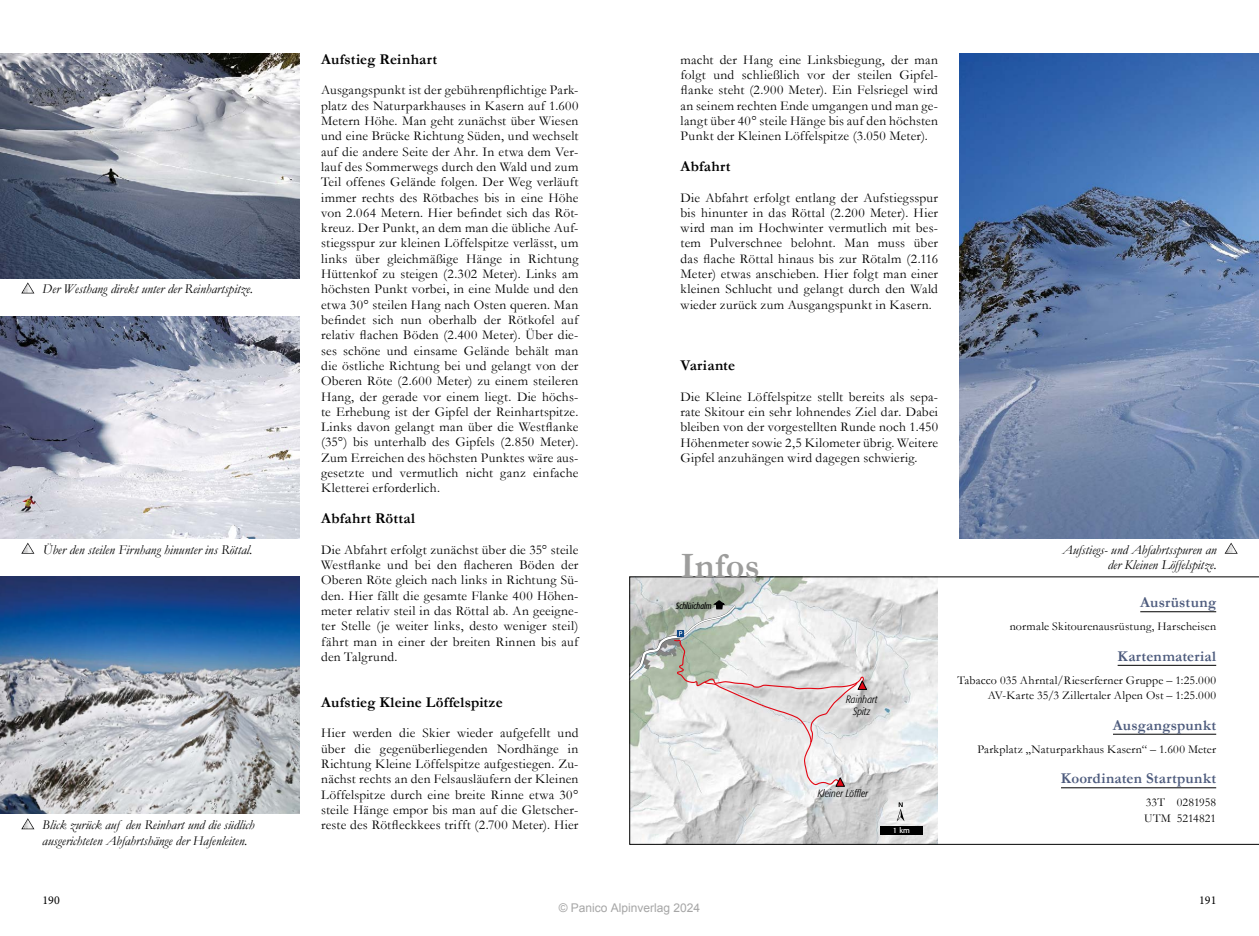
<style>
.page{position:relative;width:1259px;height:936px;background:#fff}
.page>*{position:absolute;margin:0;border:0;box-sizing:border-box;transform-origin:0 0}
.t1{font:700 36px "Garamond";color:#9d9d9c}
.t2{font:700 15px "Garamond";letter-spacing:.015em;color:#000}
.t3{font:700 15px "Garamond";letter-spacing:.015em;color:#4d5b7d}
.t4{font:13.5px/15.3px "Garamond";letter-spacing:.02em;color:#000;text-align:justify}
.t5{font:italic 13.5px/15.3px "Garamond";color:#000}
.t6{font:12px/15.3px "Garamond";letter-spacing:.015em;color:#000;text-align:right}
.t7{font:12px "Arial";color:#a6a6a6}
.t8{font:12px "Minion Pro";color:#000}
.t9{font:italic 300 condensed 10.5px/12px "Formata";color:#000;text-align:center}
.t10{font:italic condensed 9px "Formata";color:#000;scale:.89 1}
.t11{font:7.5px "Formata";color:#fff}
</style>
<div class="page">
<svg style="left:629px;top:576px;width:630px;height:268px"></svg>
<svg style="left:21px;top:818px;width:13px;height:11px"></svg>
<svg style="left:1225px;top:542px;width:12px;height:11px"></svg>
<svg style="left:21px;top:542px;width:13px;height:11px"></svg>
<svg style="left:21px;top:282px;width:13px;height:11px"></svg>
<img style="left:0;top:576px;width:300px;height:237px">
<img style="left:0;top:317px;width:300px;height:221px">
<img style="left:0;top:53px;width:300px;height:225px">
<hr style="left:1140px;top:611px;width:76px;height:1px;background:#000">
<hr style="left:1117px;top:665px;width:99px;height:1px;background:#000">
<hr style="left:1113px;top:734px;width:103px;height:1px;background:#000">
<hr style="left:1061px;top:787px;width:155px;height:1px;background:#000">
<img style="left:959px;top:53px;width:300px;height:485px">
<p class="t5" style="left:42px;top:281px;width:212px">Der Westhang direkt unter der Reinhartspitze.</p>
<p class="t5" style="left:43px;top:541px;width:211px">Über den steilen Firnhang hinunter ins Röttal.</p>
<p class="t5" style="left:42px;top:817px;width:214px">Blick zurück auf den Reinhart und die südlich ausgerichteten Abfahrtshänge der Hafenleiten.</p>
<p class="t2" style="left:321px;top:49px;width:118px">Aufstieg Reinhart</p>
<p class="t4" style="left:321px;top:82px;width:259px">Ausgangspunkt ist der gebührenpflichtige Park&shy;platz des Naturparkhauses in Kasern auf 1.600<br>Metern Höhe. Man geht zunächst über Wiesen und eine Brücke Richtung Süden, und wechselt auf die andere Seite der Ahr. In etwa dem Ver&shy;lauf des Sommerwegs durch den Wald und zum Teil offenes Gelände folgen. Der Weg verläuft immer rechts des Rötbaches bis in eine Höhe von 2.064 Metern. Hier befindet sich das Röt&shy;kreuz. Der Punkt, an dem man die übliche Auf&shy;stiegsspur zur kleinen Löffelspitze verlässt, um links über gleichmäßige Hänge in Richtung Hüttenkof zu steigen (2.302 Meter). Links am höchsten Punkt vorbei, in eine Mulde und den etwa 30° steilen Hang nach Osten queren. Man befindet sich nun oberhalb der Rötkofel auf relativ flachen Böden (2.400 Meter). Über die&shy;ses schöne und einsame Gelände behält man die östliche Richtung bei und gelangt von der Oberen Röte (2.600 Meter) zu einem steileren Hang, der gerade vor einem liegt. Die höchs&shy;te Erhebung ist der Gipfel der Reinhartspitze.<br>Links davon gelangt man über die Westflanke (35°) bis unterhalb des Gipfels (2.850 Meter).<br>Zum Erreichen des höchsten Punktes wäre aus&shy;gesetzte und vermutlich nicht ganz einfache Kletterei erforderlich.</p>
<p class="t2" style="left:321px;top:508px;width:95px">Abfahrt Röttal</p>
<p class="t4" style="left:321px;top:541px;width:259px">Die Abfahrt erfolgt zunächst über die 35° steile Westflanke und bei den flacheren Böden der Oberen Röte gleich nach links in Richtung Sü&shy;den. Hier fällt die gesamte Flanke 400 Höhen&shy;meter relativ steil in das Röttal ab. An geeigne&shy;ter Stelle (je weiter links, desto weniger steil) fährt man in einer der breiten Rinnen bis auf den Talgrund.</p>
<p class="t2" style="left:321px;top:691px;width:183px">Aufstieg Kleine Löffelspitze</p>
<p class="t4" style="left:321px;top:725px;width:259px">Hier werden die Skier wieder aufgefellt und über die gegenüberliegenden Nordhänge in Richtung Kleine Löffelspitze aufgestiegen. Zu&shy;nächst rechts an den Felsausläufern der Kleinen Löffelspitze durch eine breite Rinne etwa 30° steile Hänge empor bis man auf die Gletscher&shy;reste des Rötfleckkees trifft (2.700 Meter). Hier</p>
<p class="t4" style="left:680px;top:52px;width:259px">macht der Hang eine Linksbiegung, der man folgt und schließlich vor der steilen Gipfel&shy;flanke steht (2.900 Meter). Ein Felsriegel wird an seinem rechten Ende umgangen und man ge&shy;langt über 40° steile Hänge bis auf den höchsten Punkt der Kleinen Löffelspitze (3.050 Meter).</p>
<p class="t2" style="left:680px;top:156px;width:52px">Abfahrt</p>
<p class="t4" style="left:680px;top:189px;width:259px">Die Abfahrt erfolgt entlang der Aufstiegsspur bis hinunter in das Röttal (2.200 Meter). Hier wird man im Hochwinter vermutlich mit bes&shy;tem Pulverschnee belohnt. Man muss über das flache Röttal hinaus bis zur Rötalm (2.116<br>Meter) etwas anschieben. Hier folgt man einer kleinen Schlucht und gelangt durch den Wald wieder zurück zum Ausgangspunkt in Kasern.</p>
<p class="t2" style="left:680px;top:355px;width:56px">Variante</p>
<p class="t4" style="left:680px;top:388px;width:259px">Die Kleine Löffelspitze stellt bereits als sepa&shy;rate Skitour ein sehr lohnendes Ziel dar. Dabei bleiben von der vorgestellten Runde noch 1.450<br>Höhenmeter sowie 2,5 Kilometer übrig. Weitere Gipfel anzuhängen wird dagegen schwierig.</p>
<h1 class="t1" style="left:680px;top:540px;width:81px">Infos</h1>
<p class="t10" style="left:676px;top:600px;width:42px">Schlüichalm</p>
<p class="t9" style="left:846px;top:693px;width:33px">Rainhart<br>Spitz</p>
<p class="t9" style="left:818px;top:787px;width:52px">Kleiner Löffler</p>
<p class="t11" style="left:893px;top:825px;width:19px">1 km</p>
<p class="t5" style="left:1062px;top:541px;width:156px;text-align:right">Aufstiegs- und Abfahrtsspuren an der Kleinen Löffelspitze.</p>
<p class="t3" style="left:1140px;top:592px;width:77px">Ausrüstung</p>
<p class="t6" style="left:1009px;top:618px;width:208px">normale Skitourenausrüstung, Harscheisen</p>
<p class="t3" style="left:1117px;top:646px;width:100px">Kartenmaterial</p>
<p class="t6" style="left:957px;top:672px;width:260px">Tabacco 035 Ahrntal/Rieserferner Gruppe – 1:25.000<br>AV-Karte 35/3 Zillertaler Alpen Ost – 1:25.000</p>
<p class="t3" style="left:1113px;top:714px;width:105px">Ausgangspunkt</p>
<p class="t6" style="left:977px;top:741px;width:240px">Parkplatz „Naturparkhaus Kasern“ – 1.600 Meter</p>
<p class="t3" style="left:1061px;top:768px;width:157px">Koordinaten Startpunkt</p>
<p class="t6" style="left:1144px;top:794px;width:74px;text-align:left">33T 0281958<br>UTM 5214821</p>
<p class="t8" style="left:43px;top:892px;width:19px">190</p>
<p class="t8" style="left:1199px;top:892px;width:19px">191</p>
<p class="t7" style="left:558px;top:900px;width:143px">© Panico Alpinverlag 2024</p>
</div>
